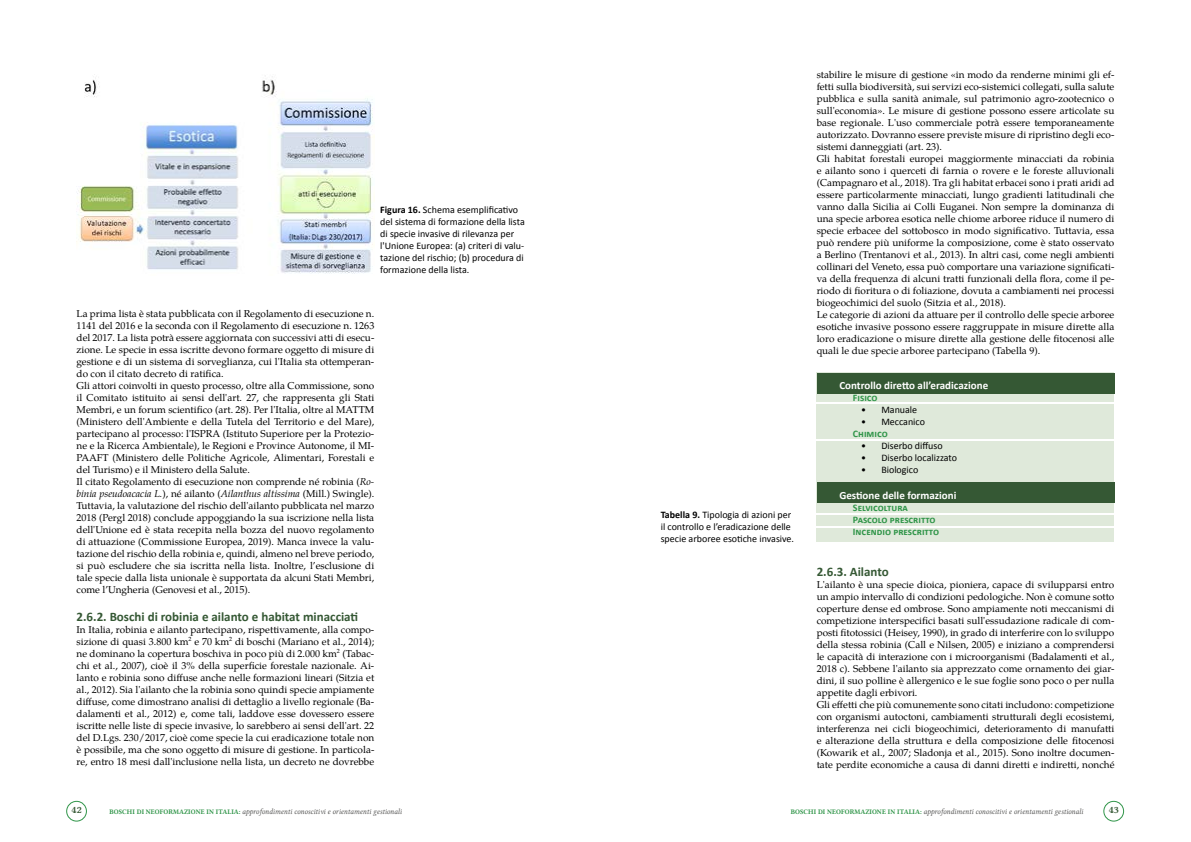
<style>
.page{position:relative;width:1191px;height:842px;background:#fff}
.page>*{position:absolute;margin:0;border:0;box-sizing:border-box;transform-origin:0 0}
.t1{font:700 13px "Calibri";color:#355834}
.t2{font:700 11px "Calibri";color:#fff}
.t3{font:10px/12px "Te X Gyre Pagella";color:#000}
.t4{font:10px/12px "Calibri";color:#000}
.t5{font:700 10px/12px "Calibri";color:#309549}
.t6{font:10px "Lin Libertine B";color:#355834}
.t7{font:8px "Lin Libertine I";color:#575756;scale:.95 1}
.s1{font-weight:700}
.s2{font-style:italic}
.s3{font-family:"Lin Libertine B";font-size:7px;color:#309549}
</style>
<div class="page">
<div style="left:1103px;top:801px;width:21px;height:20px;border:1px solid #309549;border-radius:50%"></div>
<div style="left:66px;top:801px;width:21px;height:20px;border:1px solid #309549;border-radius:50%"></div>
<img style="left:77px;top:74px;width:297px;height:200px">
<div style="left:816px;top:373px;width:297px;height:169px;background:#dfe9da"></div>
<div style="left:816px;top:482px;width:298px;height:20px;background:#355834"></div>
<div style="left:816px;top:373px;width:298px;height:20px;background:#355834"></div>
<hr style="left:816px;top:403px;width:298px;height:1px;background:#fff">
<hr style="left:816px;top:439px;width:298px;height:2px;background:#fff">
<hr style="left:816px;top:513px;width:298px;height:1px;background:#fff">
<hr style="left:816px;top:526px;width:298px;height:1px;background:#fff">
<p class="t4" style="left:380px;top:204px;width:146px"><span class="s1">Figura 16.</span> Schema esemplificativo del sistema di formazione della lista di specie invasive di rilevanza per l'Unione Europea: (a) criteri di valu&shy;tazione del rischio; (b) procedura di formazione della lista.</p>
<p class="t3" style="left:77px;top:307px;width:299px">La prima lista è stata pubblicata con il Regolamento di esecuzione n.<br>1141 del 2016 e la seconda con il Regolamento di esecuzione n. 1263 del 2017. La lista potrà essere aggiornata con successivi atti di esecu&shy;zione. Le specie in essa iscritte devono formare oggetto di misure di gestione e di un sistema di sorveglianza, cui l'Italia sta ottemperan&shy;do con il citato decreto di ratifica.<br>Gli attori coinvolti in questo processo, oltre alla Commissione, sono il Comitato istituito ai sensi dell'art. 27, che rappresenta gli Stati Membri, e un forum scientifico (art. 28). Per l'Italia, oltre al MATTM (Ministero dell'Ambiente e della Tutela del Territorio e del Mare), partecipano al processo: l'ISPRA (Istituto Superiore per la Protezio&shy;ne e la Ricerca Ambientale), le Regioni e Province Autonome, il MI-PAAFT (Ministero delle Politiche Agricole, Alimentari, Forestali e del Turismo) e il Ministero della Salute.<br>Il citato Regolamento di esecuzione non comprende né robinia (<span class="s2">Ro&shy;binia pseudoacacia L.</span>), né ailanto (<span class="s2">Ailanthus altissima</span> (Mill.) Swingle).<br>Tuttavia, la valutazione del rischio dell'ailanto pubblicata nel marzo 2018 (Pergl 2018) conclude appoggiando la sua iscrizione nella lista dell'Unione ed è stata recepita nella bozza del nuovo regolamento di attuazione (Commissione Europea, 2019). Manca invece la valu&shy;tazione del rischio della robinia e, quindi, almeno nel breve periodo, si può escludere che sia iscritta nella lista. Inoltre, l’esclusione di tale specie dalla lista unionale è supportata da alcuni Stati Membri, come l’Ungheria (Genovesi et al., 2015).</p>
<h1 class="t1" style="left:77px;top:607px;width:283px">2.6.2. Boschi di robinia e ailanto e habitat minacciati</h1>
<p class="t3" style="left:77px;top:623px;width:299px;text-align:justify">In Italia, robinia e ailanto partecipano, rispettivamente, alla compo&shy;sizione di quasi 3.800 km<sup>2</sup> e 70 km<sup>2</sup> di boschi (Mariano et al., 2014); ne dominano la copertura boschiva in poco più di 2.000 km<sup>2</sup> (Tabac&shy;chi et al., 2007), cioè il 3% della superficie forestale nazionale. Ai&shy;lanto e robinia sono diffuse anche nelle formazioni lineari (Sitzia et al., 2012). Sia l'ailanto che la robinia sono quindi specie ampiamente diffuse, come dimostrano analisi di dettaglio a livello regionale (Ba&shy;dalamenti et al., 2012) e, come tali, laddove esse dovessero essere iscritte nelle liste di specie invasive, lo sarebbero ai sensi dell'art. 22 del D.Lgs. 230/2017, cioè come specie la cui eradicazione totale non è possibile, ma che sono oggetto di misure di gestione. In particola&shy;re, entro 18 mesi dall'inclusione nella lista, un decreto ne dovrebbe</p>
<p class="t4" style="left:660px;top:508px;width:135px"><span class="s1">Tabella 9.</span> Tipologia di azioni per il controllo e l’eradicazione delle specie arboree esotiche invasive.</p>
<p class="t3" style="left:816px;top:68px;width:299px">stabilire le misure di gestione «in modo da renderne minimi gli ef&shy;fetti sulla biodiversità, sui servizi eco-sistemici collegati, sulla salute pubblica e sulla sanità animale, sul patrimonio agro-zootecnico o sull'economia». Le misure di gestione possono essere articolate su base regionale. L'uso commerciale potrà essere temporaneamente autorizzato. Dovranno essere previste misure di ripristino degli eco&shy;sistemi danneggiati (art. 23).<br>Gli habitat forestali europei maggiormente minacciati da robinia e ailanto sono i querceti di farnia o rovere e le foreste alluvionali (Campagnaro et al., 2018). Tra gli habitat erbacei sono i prati aridi ad essere particolarmente minacciati, lungo gradienti latitudinali che vanno dalla Sicilia ai Colli Euganei. Non sempre la dominanza di una specie arborea esotica nelle chiome arboree riduce il numero di specie erbacee del sottobosco in modo significativo. Tuttavia, essa può rendere più uniforme la composizione, come è stato osservato a Berlino (Trentanovi et al., 2013). In altri casi, come negli ambienti collinari del Veneto, essa può comportare una variazione significati&shy;va della frequenza di alcuni tratti funzionali della flora, come il pe&shy;riodo di fioritura o di foliazione, dovuta a cambiamenti nei processi biogeochimici del suolo (Sitzia et al., 2018).<br>Le categorie di azioni da attuare per il controllo delle specie arboree esotiche invasive possono essere raggruppate in misure dirette alla loro eradicazione o misure dirette alla gestione delle fitocenosi alle quali le due specie arboree partecipano (Tabella 9).</p>
<p class="t2" style="left:839px;top:377px;width:150px">Controllo diretto all’eradicazione</p>
<p class="t5" style="left:853px;top:391px;width:26px">Fisico</p>
<p class="t4" style="left:861px;top:403px;width:58px">• Manuale</p>
<p class="t4" style="left:861px;top:415px;width:65px">• Meccanico</p>
<p class="t5" style="left:853px;top:427px;width:36px">Chimico</p>
<p class="t4" style="left:861px;top:439px;width:83px">• Diserbo diffuso</p>
<p class="t4" style="left:861px;top:451px;width:97px">• Diserbo localizzato</p>
<p class="t4" style="left:861px;top:463px;width:59px">• Biologico</p>
<p class="t2" style="left:839px;top:488px;width:119px">Gestione delle formazioni</p>
<p class="t5" style="left:853px;top:501px;width:88px">Selvicoltura<br>Pascolo prescritto<br>Incendio prescritto</p>
<h1 class="t1" style="left:816px;top:563px;width:74px">2.6.3. Ailanto</h1>
<p class="t3" style="left:816px;top:578px;width:299px">L'ailanto è una specie dioica, pioniera, capace di svilupparsi entro un ampio intervallo di condizioni pedologiche. Non è comune sotto coperture dense ed ombrose. Sono ampiamente noti meccanismi di competizione interspecifici basati sull'essudazione radicale di com&shy;posti fitotossici (Heisey, 1990), in grado di interferire con lo sviluppo della stessa robinia (Call e Nilsen, 2005) e iniziano a comprendersi le capacità di interazione con i microorganismi (Badalamenti et al., 2018 c). Sebbene l'ailanto sia apprezzato come ornamento dei giar&shy;dini, il suo polline è allergenico e le sue foglie sono poco o per nulla appetite dagli erbivori.<br>Gli effetti che più comunemente sono citati includono: competizione con organismi autoctoni, cambiamenti strutturali degli ecosistemi, interferenza nei cicli biogeochimici, deterioramento di manufatti e alterazione della struttura e della composizione delle fitocenosi (Kowarik et al., 2007; Sladonja et al., 2015). Sono inoltre documen&shy;tate perdite economiche a causa di danni diretti e indiretti, nonché</p>
<p class="t6" style="left:71px;top:803px;width:12px">42</p>
<p class="t7" style="left:110px;top:807px;width:309px"><span class="s3">BOSCHI DI NEOFORMAZIONE IN ITALIA:</span> approfondimenti conoscitivi e orientamenti gestionali</p>
<p class="t7" style="left:791px;top:807px;width:309px"><span class="s3">BOSCHI DI NEOFORMAZIONE IN ITALIA:</span> approfondimenti conoscitivi e orientamenti gestionali</p>
<p class="t6" style="left:1108px;top:803px;width:12px">43</p>
</div>
